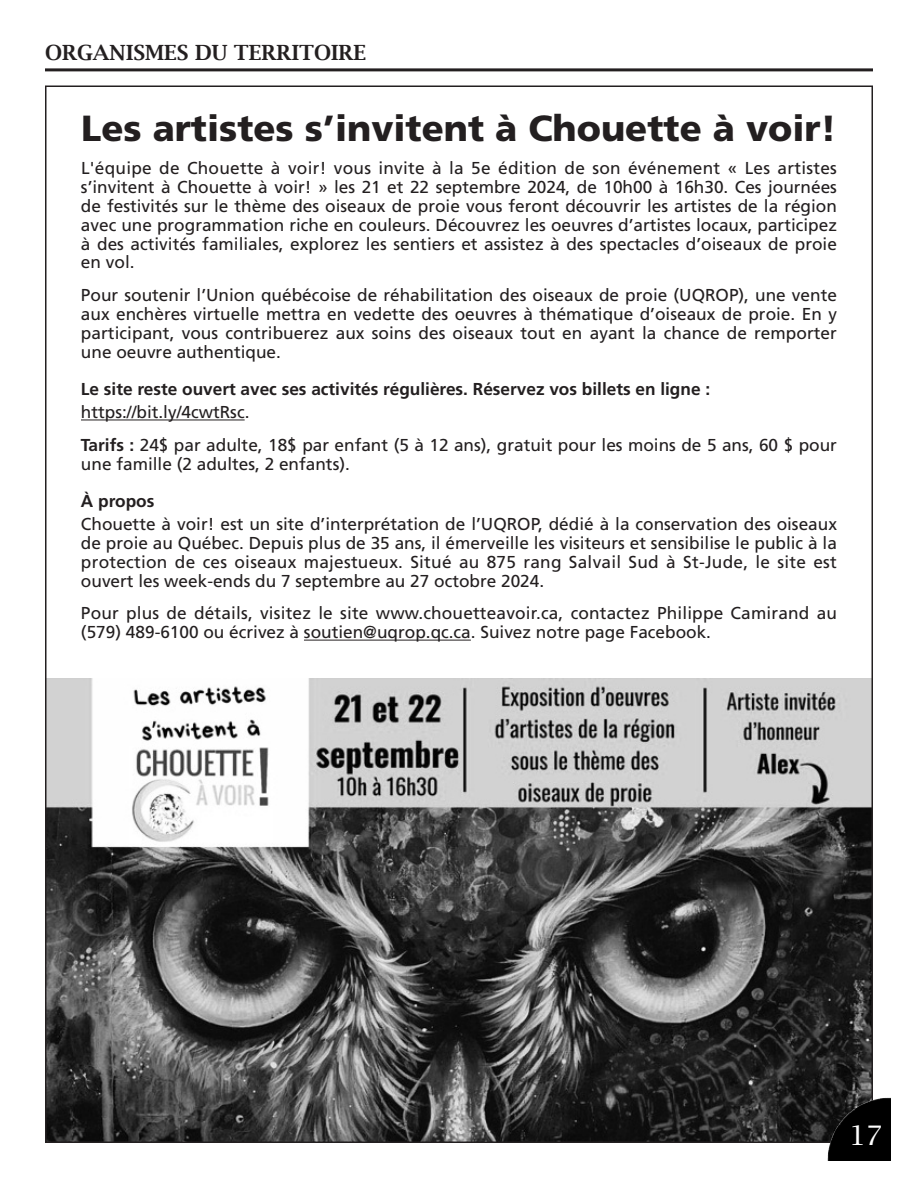
<style>
.page{position:relative;width:918px;height:1188px;background:#fff}
.page>*{position:absolute;margin:0;border:0;box-sizing:border-box;transform-origin:0 0}
.t1{font:900 36.3px "Frutiger";color:#231f20}
.t2{font:27px "Lucida Bright";color:#fff}
.t3{font:600 21px "Lucida Bright";color:#231f20}
.t4{font:17.25px/18.9px "Frutiger";color:#231f20;text-align:justify}
.t5{font:700 17.25px "Frutiger";color:#231f20}
.s1{font-weight:700}
</style>
<div class="page">
<img style="left:48px;top:679px;width:822px;height:461px">
<img style="left:827px;top:1098px;width:64px;height:63px">
<hr style="left:45px;top:68px;width:828px;height:3px;background:#231f20">
<hr style="left:81px;top:420px;width:164px;height:1px;background:#231f20">
<hr style="left:304px;top:640px;width:167px;height:1px;background:#231f20">
<p class="t3" style="left:45px;top:39px;width:323px">ORGANISMES DU TERRITOIRE</p>
<h1 class="t1" style="left:81px;top:114px;width:757px">Les artistes s’invitent à Chouette à voir!</h1>
<p class="t4" style="left:81px;top:160px;width:758px">L'équipe de Chouette à voir! vous invite à la 5e édition de son événement « Les artistes s’invitent à Chouette à voir! » les 21 et 22 septembre 2024, de 10h00 à 16h30. Ces journées de festivités sur le thème des oiseaux de proie vous feront découvrir les artistes de la région avec une programmation riche en couleurs. Découvrez les oeuvres d’artistes locaux, participez à des activités familiales, explorez les sentiers et assistez à des spectacles d’oiseaux de proie en vol.</p>
<p class="t4" style="left:81px;top:287px;width:758px">Pour soutenir l’Union québécoise de réhabilitation des oiseaux de proie (UQROP), une vente aux enchères virtuelle mettra en vedette des oeuvres à thématique d’oiseaux de proie. En y participant, vous contribuerez aux soins des oiseaux tout en ayant la chance de remporter une oeuvre authentique.</p>
<p class="t5" style="left:81px;top:382px;width:631px">Le site reste ouvert avec ses activités régulières. Réservez vos billets en ligne :</p>
<p class="t4" style="left:81px;top:397px;width:758px;line-height:32.4px">https://bit.ly/4cwtRsc.<br><span class="s1">Tarifs :</span> 24$ par adulte, 18$ par enfant (5 à 12 ans), gratuit pour les moins de 5 ans, 60 $ pour</p>
<p class="t4" style="left:81px;top:456px;width:270px">une famille (2 adultes, 2 enfants).</p>
<p class="t5" style="left:81px;top:494px;width:75px">À propos</p>
<p class="t4" style="left:81px;top:516px;width:758px">Chouette à voir! est un site d’interprétation de l’UQROP, dédié à la conservation des oiseaux de proie au Québec. Depuis plus de 35 ans, il émerveille les visiteurs et sensibilise le public à la protection de ces oiseaux majestueux. Situé au 875 rang Salvail Sud à St-Jude, le site est ouvert les week-ends du 7 septembre au 27 octobre 2024.</p>
<p class="t4" style="left:81px;top:605px;width:758px">Pour plus de détails, visitez le site www.chouetteavoir.ca, contactez Philippe Camirand au (579) 489-6100 ou écrivez à soutien@uqrop.qc.ca. Suivez notre page Facebook.</p>
<h2 class="t2" style="left:850px;top:1119px;width:34px">17</h2>
</div>
